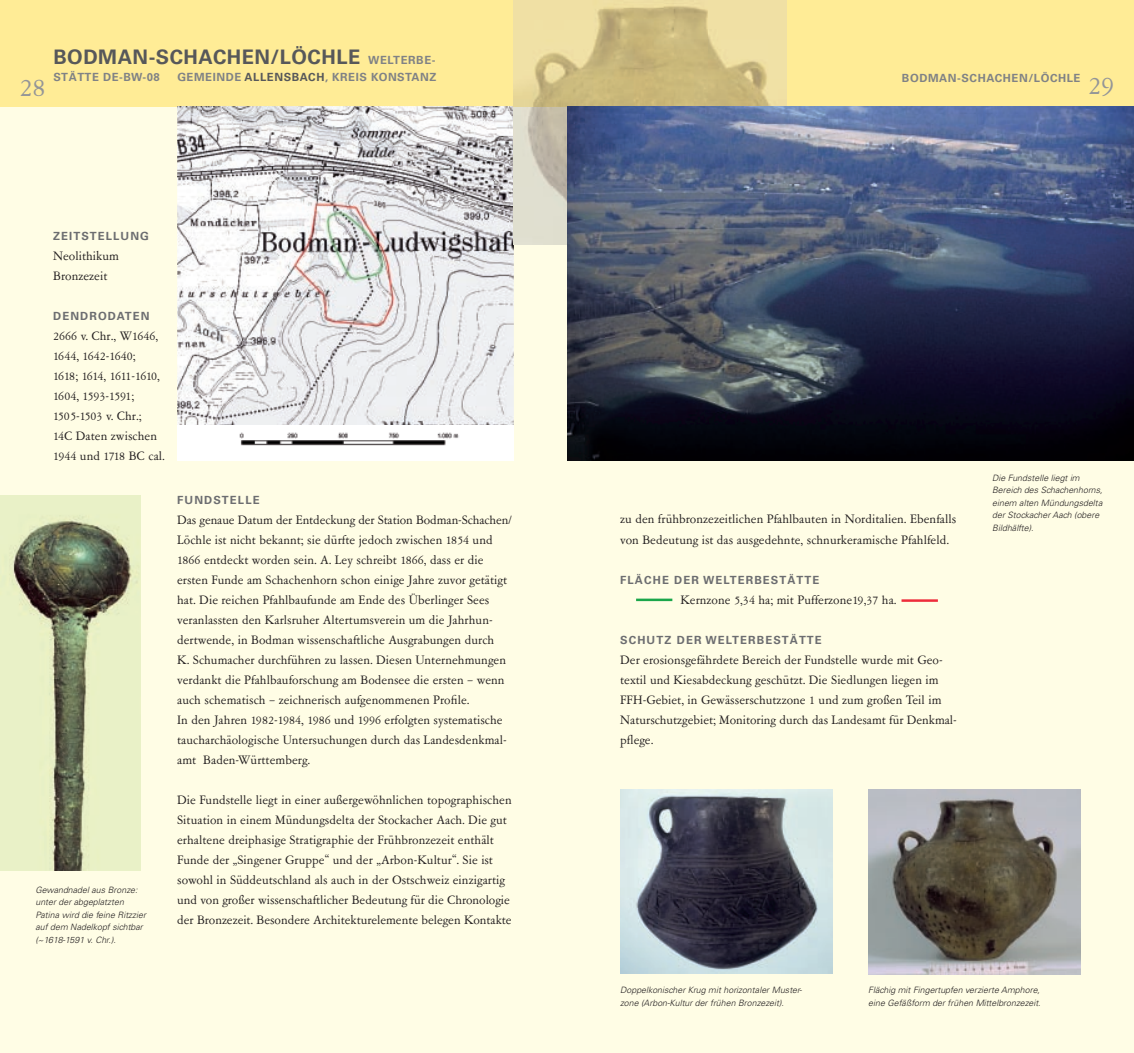
<style>
.page{position:relative;width:1134px;height:1053px;background:#fff}
.page>*{position:absolute;margin:0;border:0;box-sizing:border-box;transform-origin:0 0}
.t1{font:30px "Garamont Amst SB";color:#939598}
.t2{font:700 20px "Univers";letter-spacing:.025em;color:#57585a}
.t3{font:13.75px/20px "Garamont Amst SB";letter-spacing:.005em;color:#231f20}
.t4{font:700 11.25px "Univers";letter-spacing:.1em;color:#6c6d70}
.t5{font:700 11.25px "Univers";letter-spacing:.05em;color:#808285}
.t6{font:italic 300 8.75px/12.5px "Univers";letter-spacing:.005em;color:#231f20}
.s1{font-size:11.25px;color:#808285}
.s2{color:#57585a}
</style>
<div class="page">
<div style="left:0;top:106px;width:1134px;height:946px;background:#fffde5"></div>
<div style="left:0;top:0;width:1134px;height:106px;background:#ffec96"></div>
<img style="left:177px;top:106px;width:337px;height:319px">
<hr style="left:636px;top:598px;width:36px;height:3px;background:#1aa64a">
<hr style="left:901px;top:599px;width:37px;height:2px;background:#ee2c3b">
<img style="left:868px;top:789px;width:213px;height:185px">
<img style="left:0;top:495px;width:140px;height:375px">
<img style="left:620px;top:789px;width:213px;height:184px">
<img style="left:514px;top:0;width:272px;height:244px">
<img style="left:567px;top:106px;width:567px;height:355px">
<div style="left:177px;top:425px;width:337px;height:35px;background:#fff"></div>
<img style="left:239px;top:432px;width:220px;height:14px">
<h2 class="t2" style="left:53px;top:45px;width:384px">BODMAN-SCHACHEN/LÖCHLE <span class="s1">WELTERBE-</span></h2>
<p class="t5" style="left:53px;top:71px;width:384px">STÄTTE DE-BW-08 GEMEINDE <span class="s2">ALLENSBACH</span>, KREIS KONSTANZ</p>
<p class="t5" style="left:902px;top:71px;width:180px">BODMAN-SCHACHEN/LÖCHLE</p>
<h1 class="t1" style="left:19px;top:72px;width:28px">28</h1>
<h1 class="t1" style="left:1088px;top:70px;width:28px">29</h1>
<p class="t4" style="left:53px;top:229px;width:97px">ZEITSTELLUNG</p>
<p class="t3" style="left:53px;top:246px;width:67px">Neolithikum<br>Bronzezeit</p>
<p class="t4" style="left:53px;top:309px;width:98px">DENDRODATEN</p>
<p class="t3" style="left:53px;top:326px;width:113px">2666 v. Chr., W1646,<br>1644, 1642-1640;<br>1618; 1614, 1611-1610,<br>1604, 1593-1591;<br>1505-1503 v. Chr.;<br>14C Daten zwischen<br>1944 und 1718 BC cal.</p>
<p class="t6" style="left:35px;top:883px;width:112px">Gewandnadel aus Bronze: unter der abgeplatzten<br>Patina wird die feine Ritzzier auf dem Nadelkopf sichtbar (~1618-1591 v. Chr.).</p>
<p class="t4" style="left:177px;top:493px;width:84px">FUNDSTELLE</p>
<p class="t3" style="left:177px;top:510px;width:336px">Das genaue Datum der Entdeckung der Station Bodman-Schachen/ Löchle ist nicht bekannt; sie dürfte jedoch zwischen 1854 und 1866 entdeckt worden sein. A. Ley schreibt 1866, dass er die ersten Funde am Schachenhorn schon einige Jahre zuvor getätigt hat. Die reichen Pfahlbaufunde am Ende des Überlinger Sees veranlassten den Karlsruher Altertumsverein um die Jahrhun&shy;dertwende, in Bodman wissenschaftliche Ausgrabungen durch<br>K. Schumacher durchführen zu lassen. Diesen Unternehmungen verdankt die Pfahlbauforschung am Bodensee die ersten – wenn auch schematisch – zeichnerisch aufgenommenen Profile.<br>In den Jahren 1982-1984, 1986 und 1996 erfolgten systematische taucharchäologische Untersuchungen durch das Landesdenkmal&shy;amt Baden-Württemberg.</p>
<p class="t3" style="left:177px;top:790px;width:336px">Die Fundstelle liegt in einer außergewöhnlichen topographischen Situation in einem Mündungsdelta der Stockacher Aach. Die gut erhaltene dreiphasige Stratigraphie der Frühbronzezeit enthält Funde der „Singener Gruppe“ und der „Arbon-Kultur“. Sie ist sowohl in Süddeutschland als auch in der Ostschweiz einzigartig und von großer wissenschaftlicher Bedeutung für die Chronologie der Bronzezeit. Besondere Architekturelemente belegen Kontakte</p>
<p class="t3" style="left:620px;top:510px;width:338px">zu den frühbronzezeitlichen Pfahlbauten in Norditalien. Ebenfalls von Bedeutung ist das ausgedehnte, schnurkeramische Pfahlfeld.</p>
<p class="t4" style="left:620px;top:573px;width:201px">FLÄCHE DER WELTERBESTÄTTE</p>
<p class="t3" style="left:680px;top:590px;width:218px">Kernzone 5,34 ha; mit Pufferzone19,37 ha.</p>
<p class="t4" style="left:620px;top:633px;width:203px">SCHUTZ DER WELTERBESTÄTTE</p>
<p class="t3" style="left:620px;top:650px;width:338px">Der erosionsgefährdete Bereich der Fundstelle wurde mit Geo&shy;textil und Kiesabdeckung geschützt. Die Siedlungen liegen im FFH-Gebiet, in Gewässerschutzzone 1 und zum großen Teil im Naturschutzgebiet; Monitoring durch das Landesamt für Denkmal&shy;pflege.</p>
<p class="t6" style="left:992px;top:471px;width:112px">Die Fundstelle liegt im<br>Bereich des Schachenhorns, einem alten Mündungsdelta der Stockacher Aach (obere<br>Bildhälfte).</p>
<p class="t6" style="left:620px;top:983px;width:184px">Doppelkonischer Krug mit horizontaler Muster&shy;zone (Arbon-Kultur der frühen Bronzezeit).</p>
<p class="t6" style="left:868px;top:983px;width:174px">Flächig mit Fingertupfen verzierte Amphore, eine Gefäßform der frühen Mittelbronzezeit.</p>
</div>
